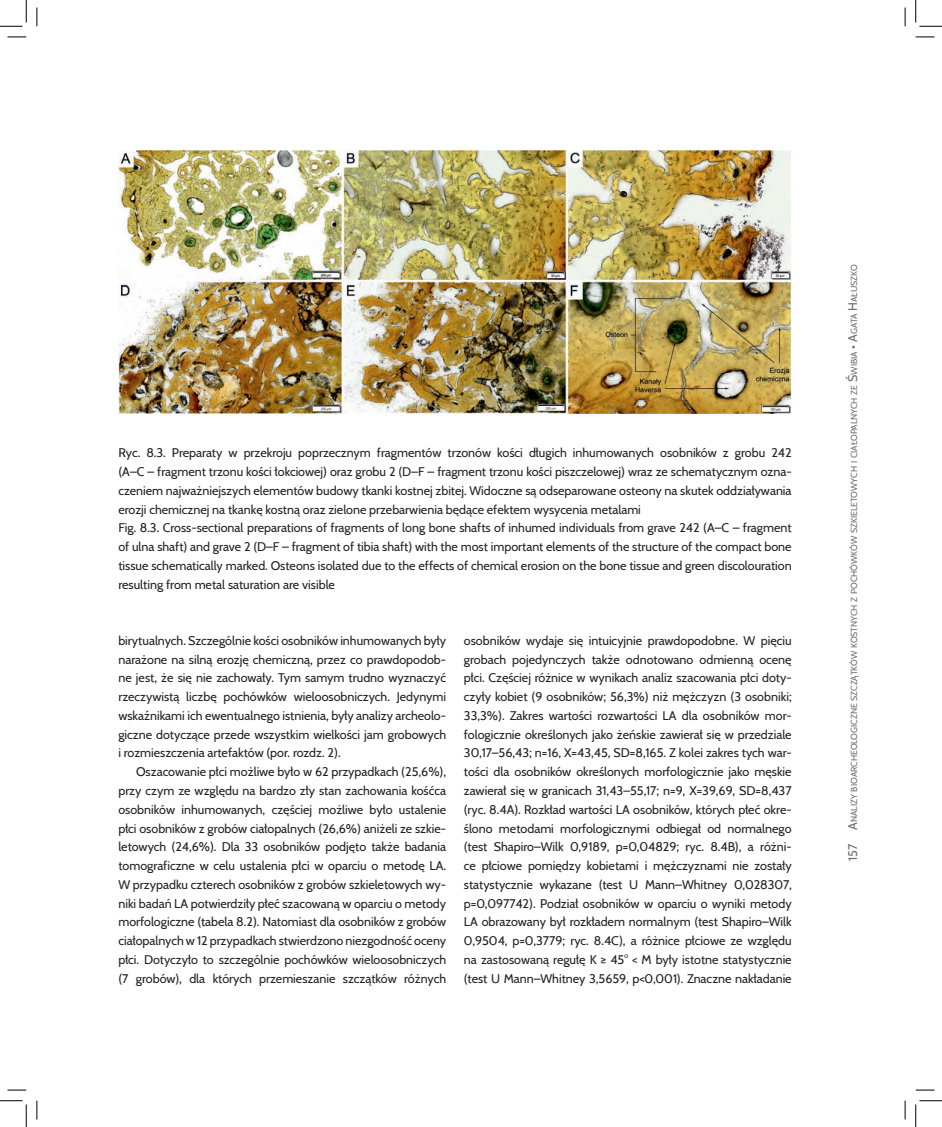
<style>
.page{position:relative;width:942px;height:1127px;background:#fff}
.page>*{position:absolute;margin:0;border:0;box-sizing:border-box;transform-origin:0 0}
.tekst_podstawowy{font:12.5px/18.8px "Cabin";color:#231f20;text-align:justify}
.podpisy{font:12.5px/18.8px "Cabin";color:#231f20;text-align:justify}
.t1{font:8.75px "Cabin";color:#6c6d70}
.s1{font-size:12.5px}
</style>
<div class="page">
<img style="left:119px;top:150px;width:673px;height:263px">
<svg style="left:8px;top:36px;width:18px;height:2px"></svg>
<svg style="left:916px;top:36px;width:18px;height:2px"></svg>
<svg style="left:8px;top:1089px;width:18px;height:1px"></svg>
<svg style="left:916px;top:1089px;width:18px;height:1px"></svg>
<svg style="left:36px;top:8px;width:2px;height:18px"></svg>
<svg style="left:36px;top:1100px;width:2px;height:19px"></svg>
<svg style="left:904px;top:8px;width:2px;height:18px"></svg>
<svg style="left:904px;top:1100px;width:2px;height:19px"></svg>
<svg style="left:0;top:0;width:27px;height:27px"></svg>
<svg style="left:0;top:1100px;width:27px;height:26px"></svg>
<svg style="left:915px;top:0;width:27px;height:27px"></svg>
<svg style="left:915px;top:1100px;width:27px;height:26px"></svg>
<p class="podpisy" style="left:118px;top:442px;width:675px">Ryc. 8.3. Preparaty w przekroju poprzecznym fragmentów trzonów kości długich inhumowanych osobników z grobu 242 (A–C – fragment trzonu kości łokciowej) oraz grobu 2 (D–F – fragment trzonu kości piszczelowej) wraz ze schematycznym ozna&shy;czeniem najważniejszych elementów budowy tkanki kostnej zbitej. Widoczne są odseparowane osteony na skutek oddziaływania erozji chemicznej na tkankę kostną oraz zielone przebarwienia będące efektem wysycenia metalami</p>
<p class="podpisy" style="left:118px;top:517px;width:675px">Fig. 8.3. Cross-sectional preparations of fragments of long bone shafts of inhumed individuals from grave 242 (A–C – fragment of ulna shaft) and grave 2 (D–F – fragment of tibia shaft) with the most important elements of the structure of the compact bone tissue schematically marked. Osteons isolated due to the effects of chemical erosion on the bone tissue and green discolouration resulting from metal saturation are visible</p>
<p class="tekst_podstawowy" style="left:118px;top:630px;width:329px">birytualnych. Szczególnie kości osobników inhumowanych były narażone na silną erozję chemiczną, przez co prawdopodob&shy;ne jest, że się nie zachowały. Tym samym trudno wyznaczyć rzeczywistą liczbę pochówków wieloosobniczych. Jedynymi wskaźnikami ich ewentualnego istnienia, były analizy archeolo&shy;giczne dotyczące przede wszystkim wielkości jam grobowych i rozmieszczenia artefaktów (por. rozdz. 2).</p>
<p class="tekst_podstawowy" style="left:118px;top:761px;width:329px;text-indent:18px">Oszacowanie płci możliwe było w 62 przypadkach (25,6%), przy czym ze względu na bardzo zły stan zachowania kośćca osobników inhumowanych, częściej możliwe było ustalenie płci osobników z grobów ciałopalnych (26,6%) aniżeli ze szkie&shy;letowych (24,6%). Dla 33 osobników podjęto także badania tomograficzne w celu ustalenia płci w oparciu o metodę LA.<br>W przypadku czterech osobników z grobów szkieletowych wy&shy;niki badań LA potwierdziły płeć szacowaną w oparciu o metody morfologiczne (tabela 8.2). Natomiast dla osobników z grobów ciałopalnych w 12 przypadkach stwierdzono niezgodność oceny płci. Dotyczyło to szczególnie pochówków wieloosobniczych (7 grobów), dla których przemieszanie szczątków różnych</p>
<p class="tekst_podstawowy" style="left:464px;top:630px;width:329px">osobników wydaje się intuicyjnie prawdopodobne. W pięciu grobach pojedynczych także odnotowano odmienną ocenę płci. Częściej różnice w wynikach analiz szacowania płci doty&shy;czyły kobiet (9 osobników; 56,3%) niż mężczyzn (3 osobniki; 33,3%). Zakres wartości rozwartości LA dla osobników mor&shy;fologicznie określonych jako żeńskie zawierał się w przedziale 30,17–56,43; n=16, X=43,45, SD=8,165. Z kolei zakres tych war&shy;tości dla osobników określonych morfologicznie jako męskie zawierał się w granicach 31,43–55,17; n=9, X=39,69, SD=8,437 (ryc. 8.4A). Rozkład wartości LA osobników, których płeć okre&shy;ślono metodami morfologicznymi odbiegał od normalnego (test Shapiro–Wilk 0,9189, p=0,04829; ryc. 8.4B), a różni&shy;ce płciowe pomiędzy kobietami i mężczyznami nie zostały statystycznie wykazane (test U Mann–Whitney 0,028307, p=0,097742). Podział osobników w oparciu o wyniki metody LA obrazowany był rozkładem normalnym (test Shapiro–Wilk 0,9504, p=0,3779; ryc. 8.4C), a różnice płciowe ze względu na zastosowaną regułę K ≥ 45° &lt; M były istotne statystycznie (test U Mann–Whitney 3,5659, p&lt;0,001). Znaczne nakładanie</p>
<p class="t1" style="left:847px;top:861px;width:598px;rotate:-90deg"><span class="s1">157 A</span>nalizy bioarcheologiczne szczątków kostnych z pochówków szkieletowych i ciałopalnych ze <span class="s1">Ś</span>wibia <span class="s1">•</span> <span class="s1">A</span>gata <span class="s1">H</span> ałuszko</p>
</div>
